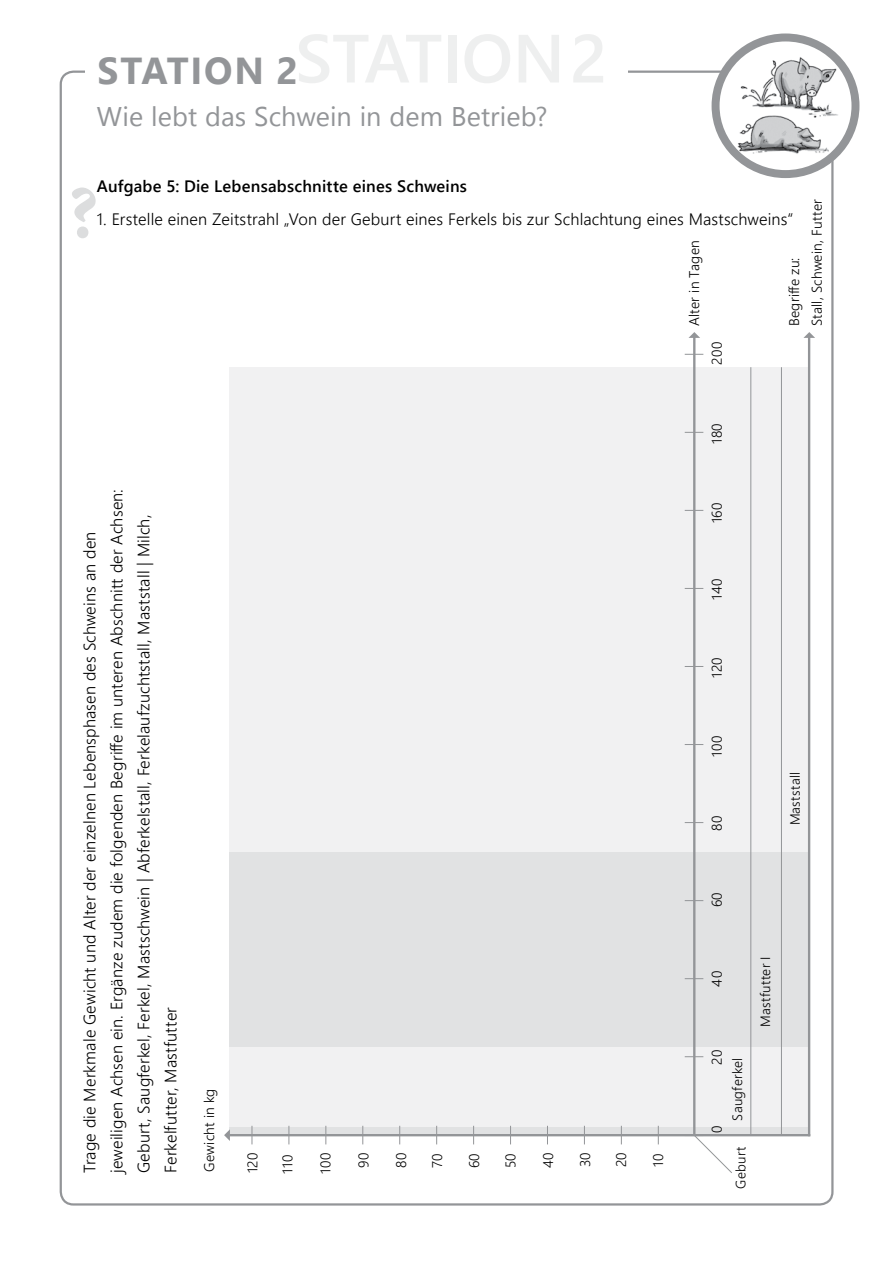
<style>
.page{position:relative;width:893px;height:1263px;background:#fff}
.page>*{position:absolute;margin:0;border:0;box-sizing:border-box;transform-origin:0 0}
.t1{font:700 75px "Minion Pro";color:#dcddde}
.t2{font:700 37.5px "Segoe UI";letter-spacing:.045em;color:#939598}
.t3{font:27px "Segoe UI";letter-spacing:.005em;color:#939598}
.t4{font:300 16.5px/27px "Segoe UI";letter-spacing:.01em;color:#000}
.t5{font:600 16.5px "Segoe UI";letter-spacing:.015em;color:#000}
.t6{font:300 13.95px/23px "Segoe UI";letter-spacing:.02em;color:#000}
.t7{font:300 13.5px "Segoe UI";letter-spacing:.02em;color:#000}
</style>
<div class="page">
<div style="left:230px;top:367px;width:578px;height:567px;background:#f1f1f2"></div>
<div style="left:230px;top:852px;width:579px;height:230px;background:#e1e2e3"></div>
<div style="left:230px;top:1047px;width:579px;height:87px;background:#f1f1f2"></div>
<div style="left:230px;top:1127px;width:579px;height:7px;background:#e1e2e3"></div>
<svg style="left:224px;top:1129px;width:6px;height:12px"></svg>
<svg style="left:688px;top:332px;width:12px;height:6px"></svg>
<svg style="left:803px;top:332px;width:12px;height:6px"></svg>
<hr style="left:230px;top:1134px;width:580px;height:2px;background:#939598">
<hr style="left:693px;top:335px;width:2px;height:800px;background:#939598">
<svg style="left:326px;top:1126px;width:1px;height:18px"></svg>
<svg style="left:685px;top:744px;width:18px;height:1px"></svg>
<svg style="left:685px;top:432px;width:18px;height:1px"></svg>
<svg style="left:685px;top:354px;width:18px;height:1px"></svg>
<svg style="left:621px;top:1126px;width:1px;height:18px"></svg>
<svg style="left:685px;top:1056px;width:18px;height:1px"></svg>
<svg style="left:547px;top:1126px;width:1px;height:18px"></svg>
<svg style="left:685px;top:978px;width:18px;height:1px"></svg>
<hr style="left:750px;top:367px;width:1px;height:768px;background:#939598">
<hr style="left:781px;top:367px;width:1px;height:768px;background:#939598">
<svg style="left:252px;top:1126px;width:1px;height:18px"></svg>
<svg style="left:685px;top:666px;width:18px;height:1px"></svg>
<svg style="left:473px;top:1126px;width:1px;height:18px"></svg>
<svg style="left:685px;top:900px;width:18px;height:1px"></svg>
<svg style="left:685px;top:588px;width:18px;height:1px"></svg>
<svg style="left:399px;top:1126px;width:1px;height:18px"></svg>
<svg style="left:685px;top:822px;width:18px;height:1px"></svg>
<svg style="left:685px;top:510px;width:18px;height:1px"></svg>
<svg style="left:685px;top:1136px;width:48px;height:37px"></svg>
<svg style="left:658px;top:1126px;width:1px;height:18px"></svg>
<svg style="left:584px;top:1126px;width:1px;height:18px"></svg>
<svg style="left:510px;top:1126px;width:1px;height:18px"></svg>
<svg style="left:436px;top:1126px;width:1px;height:18px"></svg>
<svg style="left:362px;top:1126px;width:1px;height:18px"></svg>
<svg style="left:289px;top:1126px;width:1px;height:18px"></svg>
<hr style="left:808px;top:335px;width:2px;height:801px;background:#939598">
<svg style="left:716px;top:37px;width:140px;height:136px"></svg>
<img style="left:732px;top:51px;width:109px;height:110px">
<div style="left:712px;top:33px;width:147px;height:145px;border:8px solid #939598;border-radius:50%"></div>
<h2 class="t2" style="left:98px;top:40px;width:202px">STATION 2</h2>
<h3 class="t3" style="left:97px;top:95px;width:452px">Wie lebt das Schwein in dem Betrieb?</h3>
<p class="t5" style="left:97px;top:173px;width:372px">Aufgabe 5: Die Lebensabschnitte eines Schweins</p>
<p class="t4" style="left:97px;top:205px;width:698px">1. Erstelle einen Zeitstrahl „Von der Geburt eines Ferkels bis zur Schlachtung eines Mastschweins“</p>
<h1 class="t1" style="left:68px;top:161px;width:31px">?</h1>
<p class="t6" style="left:782px;top:326px;width:129px;rotate:-90deg">Begriffe zu:<br>Stall, Schwein, Futter</p>
<p class="t6" style="left:682px;top:326px;width:87px;rotate:-90deg">Alter in Tagen</p>
<p class="t6" style="left:705px;top:365px;width:24px;rotate:-90deg">200</p>
<p class="t4" style="left:76px;top:1173px;width:685px;rotate:-90deg">Trage die Merkmale Gewicht und Alter der einzelnen Lebensphasen des Schweins an den jeweiligen Achsen ein. Ergänze zudem die folgenden Begriffe im unteren Abschnitt der Achsen:<br>Geburt, Saugferkel, Ferkel, Mastschwein | Abferkelstall, Ferkelaufzuchtstall, Maststall | Milch, Ferkelfutter, Mastfutter</p>
<p class="t6" style="left:197px;top:1172px;width:85px;rotate:-90deg">Gewicht in kg</p>
<p class="t6" style="left:241px;top:1173px;width:22px;rotate:-90deg">120</p>
<p class="t6" style="left:276px;top:1174px;width:21px;rotate:-90deg">110</p>
<p class="t6" style="left:314px;top:1174px;width:22px;rotate:-90deg">100</p>
<p class="t6" style="left:352px;top:1168px;width:17px;rotate:-90deg">90</p>
<p class="t6" style="left:389px;top:1168px;width:17px;rotate:-90deg">80</p>
<p class="t6" style="left:425px;top:1168px;width:16px;rotate:-90deg">70</p>
<p class="t6" style="left:462px;top:1168px;width:17px;rotate:-90deg">60</p>
<p class="t6" style="left:498px;top:1168px;width:16px;rotate:-90deg">50</p>
<p class="t6" style="left:536px;top:1168px;width:17px;rotate:-90deg">40</p>
<p class="t6" style="left:573px;top:1167px;width:16px;rotate:-90deg">30</p>
<p class="t6" style="left:609px;top:1167px;width:16px;rotate:-90deg">20</p>
<p class="t6" style="left:646px;top:1167px;width:15px;rotate:-90deg">10</p>
<p class="t6" style="left:705px;top:444px;width:22px;rotate:-90deg">180</p>
<p class="t6" style="left:705px;top:523px;width:22px;rotate:-90deg">160</p>
<p class="t6" style="left:705px;top:600px;width:22px;rotate:-90deg">140</p>
<p class="t6" style="left:705px;top:678px;width:22px;rotate:-90deg">120</p>
<p class="t6" style="left:705px;top:757px;width:22px;rotate:-90deg">100</p>
<p class="t6" style="left:705px;top:831px;width:17px;rotate:-90deg">80</p>
<p class="t7" style="left:784px;top:825px;width:55px;rotate:-90deg">Maststall</p>
<p class="t6" style="left:705px;top:907px;width:17px;rotate:-90deg">60</p>
<p class="t6" style="left:705px;top:986px;width:17px;rotate:-90deg">40</p>
<p class="t6" style="left:705px;top:1065px;width:16px;rotate:-90deg">20</p>
<p class="t6" style="left:705px;top:1133px;width:9px;rotate:-90deg">0</p>
<p class="t7" style="left:727px;top:1120px;width:64px;rotate:-90deg">Saugferkel</p>
<p class="t7" style="left:730px;top:1189px;width:43px;rotate:-90deg">Geburt</p>
<p class="t7" style="left:754px;top:1027px;width:72px;rotate:-90deg">Mastfutter I</p>
</div>
